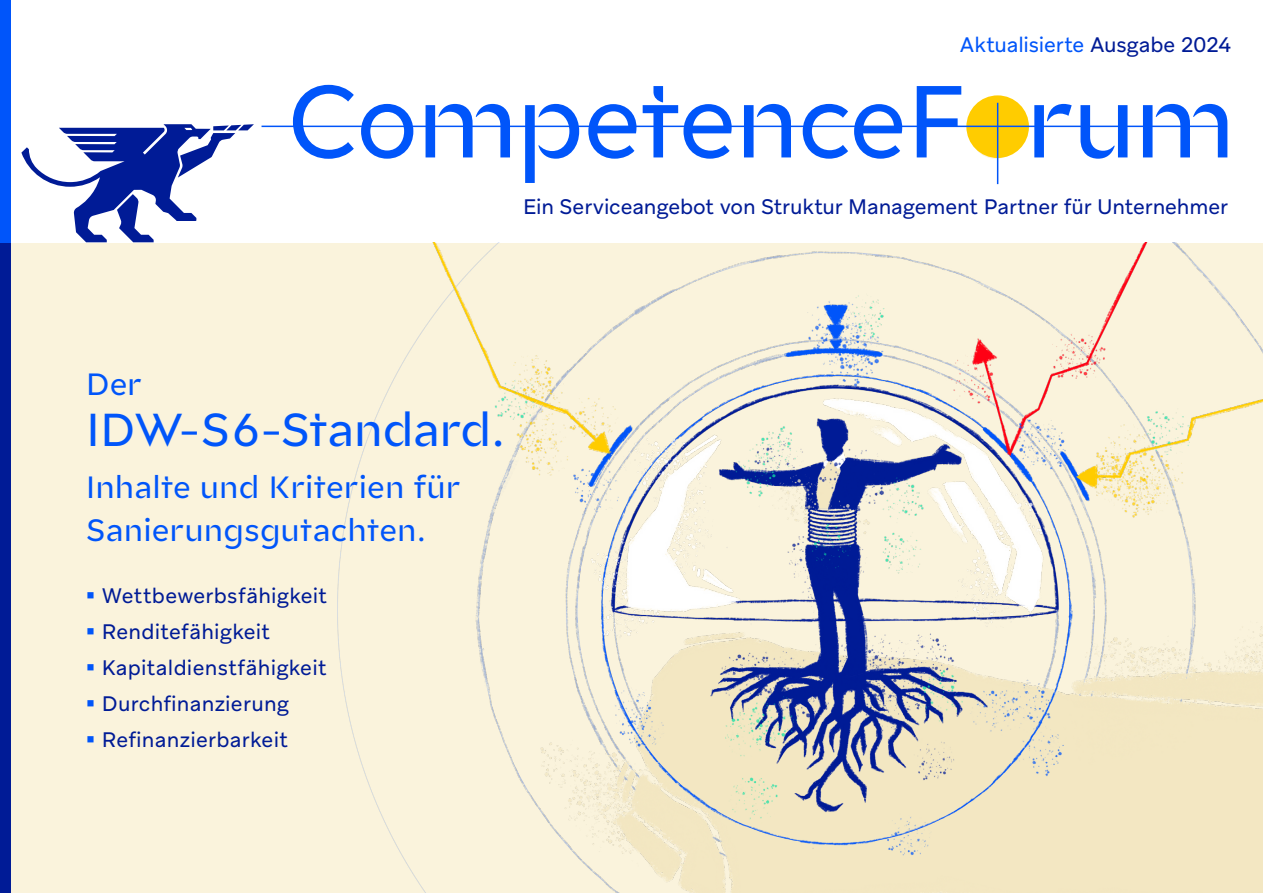
<style>
.page{position:relative;width:1263px;height:893px;background:#fff}
.page>*{position:absolute;margin:0;border:0;box-sizing:border-box;transform-origin:0 0}
.t1{font:102px "Glance Sans";letter-spacing:-.025em;color:#0055fa}
.t2{font:46.05px "Glance Sans";letter-spacing:-.015em;color:#0055fa}
.t3{font:30.75px/43px "Glance Sans";color:#0055fa}
.t4{font:21px "Aribau Grotesk";letter-spacing:.01em;color:#001b96}
.t5{font:21px "Aribau Grotesk";letter-spacing:-.01em;color:#0055fa}
.s1{color:#001b96}
.s2{color:#faf3dc}
.s3{color:#0055fa}
</style>
<div class="page">
<div style="left:4px;top:242px;width:1259px;height:651px;background:#faf3dc"></div>
<svg style="left:21px;top:124px;width:233px;height:118px"></svg>
<div style="left:966px;top:95px;width:63px;height:63px;background:#fc0;border-radius:50%"></div>
<hr style="left:261px;top:126px;width:965px;height:1px;background:#0055fa">
<hr style="left:997px;top:103px;width:1px;height:81px;background:#0055fa">
<div style="left:0;top:205px;width:11px;height:688px;background:#001b96"></div>
<div style="left:0;top:0;width:11px;height:242px;background:#0055fa"></div>
<img style="left:302px;top:242px;width:961px;height:651px">
<p class="t5" style="left:960px;top:31px;width:273px">Aktualisierte <span class="s1">Ausgabe 2024</span></p>
<h1 class="t1" style="left:286px;top:54px;width:951px">CompetenceF<span class="s2">o</span>rum</h1>
<p class="t4" style="left:523px;top:194px;width:706px">Ein Serviceangebot von Struktur Management Partner für Unternehmer</p>
<h3 class="t3" style="left:86px;top:363px;width:58px">Der</h3>
<h2 class="t2" style="left:86px;top:400px;width:421px">IDW-S6-Standard.</h2>
<h3 class="t3" style="left:86px;top:466px;width:376px">Inhalte und Kriterien für<br>Sanierungsgutachten.</h3>
<p class="t4" style="left:86px;top:582px;width:243px"><span class="s3">▪</span> Wettbewerbsfähigkeit</p>
<p class="t4" style="left:86px;top:618px;width:186px"><span class="s3">▪</span> Renditefähigkeit</p>
<p class="t4" style="left:86px;top:654px;width:242px"><span class="s3">▪</span> Kapitaldienstfähigkeit</p>
<p class="t4" style="left:86px;top:690px;width:205px"><span class="s3">▪</span> Durchfinanzierung</p>
<p class="t4" style="left:86px;top:726px;width:204px"><span class="s3">▪</span> Refinanzierbarkeit</p>
</div>
